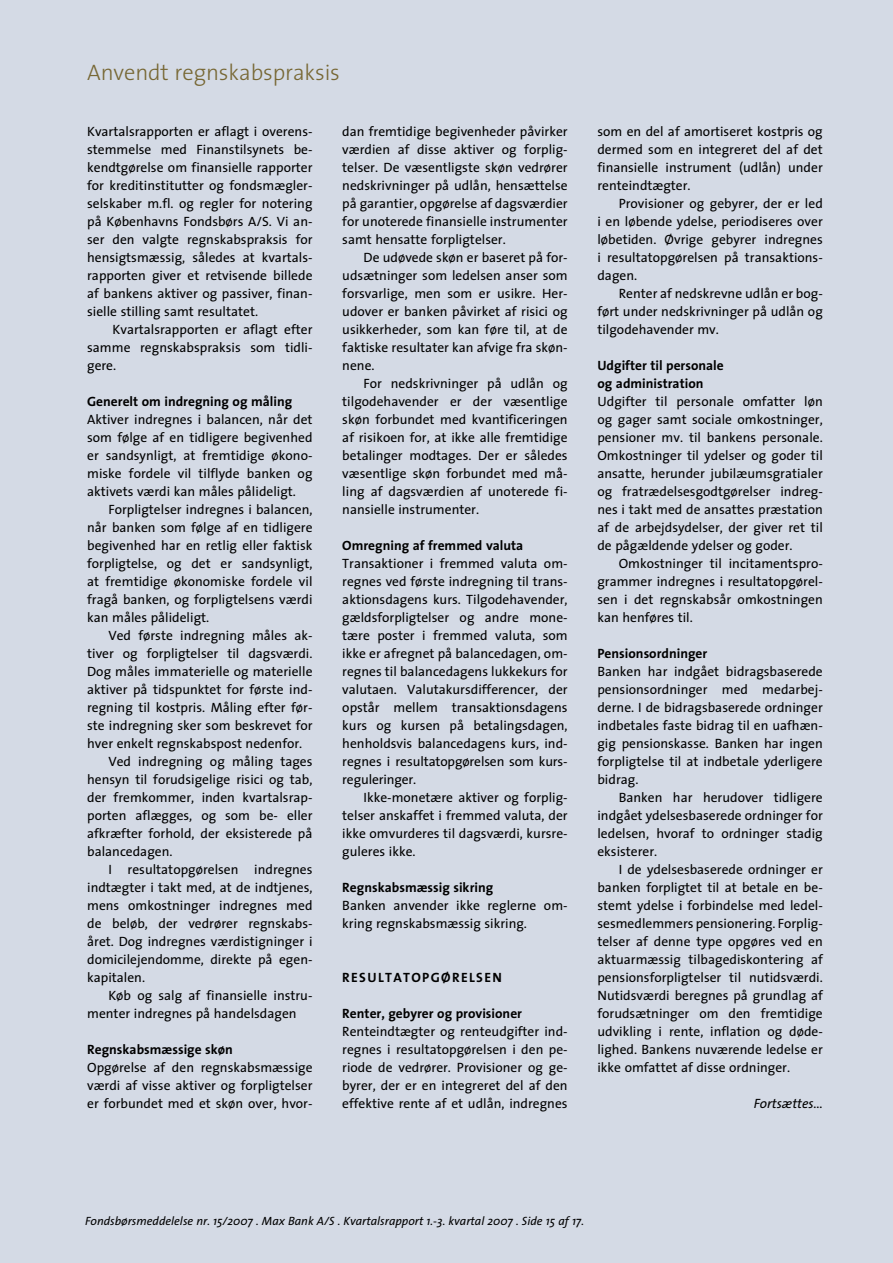
<style>
.page{position:relative;width:893px;height:1263px;background:#d4dae5}
.page>*{position:absolute;margin:0;border:0;box-sizing:border-box;transform-origin:0 0}
.t1{font:300 22.5px "The Sans 3";letter-spacing:-.005em;color:#776734}
.t2{font:13.5px/18px "The Sans 5";color:#000;text-align:justify}
.t3{font:700 13.5px/18px "The Sans 7";color:#000}
.t4{font:700 13.5px "The Sans 7";letter-spacing:.1em;color:#000}
.t5{font:italic 13.5px "The Sans 5 I";color:#000}
.t6{font:italic 12px "The Sans 5 I";color:#000}
</style>
<div class="page">
<h1 class="t1" style="left:87px;top:54px;width:254px">Anvendt regnskabspraksis</h1>
<p class="t2" style="left:87px;top:122px;width:227px">Kvartalsrapporten er aflagt i overens&shy;stemmelse med Finanstilsynets be&shy;kendtgørelse om finansielle rapporter for kreditinstitutter og fondsmægler&shy;selskaber m.fl. og regler for notering på Københavns Fondsbørs A/S. Vi an&shy;ser den valgte regnskabspraksis for hensigtsmæssig, således at kvartals&shy;rapporten giver et retvisende billede af bankens aktiver og passiver, finan&shy;sielle stilling samt resultatet.</p>
<p class="t2" style="left:87px;top:320px;width:227px;text-indent:25px">Kvartalsrapporten er aflagt efter samme regnskabspraksis som tidli&shy;gere.</p>
<p class="t3" style="left:87px;top:392px;width:207px">Generelt om indregning og måling</p>
<p class="t2" style="left:87px;top:410px;width:227px">Aktiver indregnes i balancen, når det som følge af en tidligere begivenhed er sandsynligt, at fremtidige økono&shy;miske fordele vil tilflyde banken og aktivets værdi kan måles pålideligt.</p>
<p class="t2" style="left:87px;top:500px;width:227px;text-indent:21px">Forpligtelser indregnes i balancen, når banken som følge af en tidligere begivenhed har en retlig eller faktisk forpligtelse, og det er sandsynligt, at fremtidige økonomiske fordele vil fragå banken, og forpligtelsens værdi kan måles pålideligt.</p>
<p class="t2" style="left:108px;top:626px;width:204px">Ved første indregning måles ak-</p>
<p class="t2" style="left:87px;top:644px;width:227px">tiver og forpligtelser til dagsværdi.</p>
<p class="t2" style="left:87px;top:662px;width:227px">Dog måles immaterielle og materielle</p>
<p class="t2" style="left:87px;top:680px;width:227px">aktiver på tidspunktet for første ind-</p>
<p class="t2" style="left:87px;top:698px;width:227px">regning til kostpris. Måling efter før-</p>
<p class="t2" style="left:87px;top:716px;width:227px">ste indregning sker som beskrevet for</p>
<p class="t2" style="left:87px;top:734px;width:217px">hver enkelt regnskabspost nedenfor.</p>
<p class="t2" style="left:108px;top:752px;width:206px">Ved indregning og måling tages</p>
<p class="t2" style="left:87px;top:770px;width:227px">hensyn til forudsigelige risici og tab,</p>
<p class="t2" style="left:87px;top:788px;width:227px">der fremkommer, inden kvartalsrap-</p>
<p class="t2" style="left:87px;top:806px;width:227px">porten aflægges, og som be- eller</p>
<p class="t2" style="left:87px;top:824px;width:227px">afkræfter forhold, der eksisterede på</p>
<p class="t2" style="left:87px;top:842px;width:87px">balance-dagen.</p>
<p class="t2" style="left:108px;top:860px;width:206px">I resultatopgørelsen indregnes</p>
<p class="t2" style="left:87px;top:878px;width:227px">indtægter i takt med, at de indtjenes,</p>
<p class="t2" style="left:87px;top:896px;width:227px">mens omkostninger indregnes med</p>
<p class="t2" style="left:87px;top:914px;width:227px">de beløb, der vedrører regnskabs-</p>
<p class="t2" style="left:87px;top:932px;width:227px">året. Dog indregnes værdistigninger i</p>
<p class="t2" style="left:87px;top:950px;width:227px">domicil-ejendomme, direkte på egen-</p>
<p class="t2" style="left:87px;top:968px;width:59px">kapitalen.</p>
<p class="t2" style="left:87px;top:986px;width:227px">Køb og salg af finansielle instru-</p>
<p class="t2" style="left:87px;top:1004px;width:211px">menter indregnes på handelsdagen</p>
<p class="t3" style="left:87px;top:1040px;width:147px">Regnskabsmæssige skøn</p>
<p class="t2" style="left:87px;top:1058px;width:227px">Opgørelse af den regnskabsmæssige værdi af visse aktiver og forpligtelser er forbundet med et skøn over, hvor-</p>
<p class="t2" style="left:342px;top:122px;width:227px">dan fremtidige begivenheder påvirker værdien af disse aktiver og forplig&shy;telser. De væsentligste skøn vedrører nedskrivninger på udlån, hensættelse på garantier, opgørelse af dagsværdier for unoterede finansielle instrumenter samt hensatte forpligtelser.</p>
<p class="t2" style="left:342px;top:248px;width:227px;text-indent:21px">De udøvede skøn er baseret på for&shy;udsætninger som ledelsen anser som forsvarlige, men som er usikre. Her&shy;udover er banken påvirket af risici og usikkerheder, som kan føre til, at de faktiske resultater kan afvige fra skøn&shy;nene.</p>
<p class="t2" style="left:342px;top:374px;width:227px;text-indent:21px">For nedskrivninger på udlån og tilgodehavender er der væsentlige skøn forbundet med kvantificeringen af risikoen for, at ikke alle fremtidige betalinger modtages. Der er således væ-sentlige skøn forbundet med må&shy;ling af dagsværdien af unoterede fi&shy;nansielle instrumenter.</p>
<p class="t3" style="left:342px;top:536px;width:183px">Omregning af fremmed valuta</p>
<p class="t2" style="left:342px;top:554px;width:227px">Transaktioner i fremmed valuta om&shy;regnes ved første indregning til trans&shy;aktionsdagens kurs. Tilgodehavender, gældsforpligtelser og andre mone&shy;tære poster i fremmed valuta, som ikke er afregnet på balancedagen, om&shy;regnes til balancedagens lukkekurs for valutaen. Valutakursdifferencer, der opstår mellem transaktionsdagens kurs og kursen på betalingsdagen, henholdsvis balancedagens kurs, ind&shy;regnes i re-sul-tatopgørelsen som kurs&shy;reguleringer.</p>
<p class="t2" style="left:342px;top:788px;width:227px;text-indent:21px">Ikke-monetære aktiver og forplig&shy;telser anskaffet i fremmed valuta, der ikke omvurderes til dagsværdi, kursre&shy;guleres ikke.</p>
<p class="t3" style="left:342px;top:878px;width:152px">Regnskabsmæssig sikring</p>
<p class="t2" style="left:342px;top:896px;width:227px">Banken anvender ikke reglerne om&shy;kring regnskabsmæssig sikring.</p>
<p class="t4" style="left:342px;top:966px;width:159px">Resultatopgørelsen</p>
<p class="t3" style="left:342px;top:1004px;width:181px">Renter, gebyrer og provisioner</p>
<p class="t2" style="left:342px;top:1022px;width:227px">Renteindtægter og renteudgifter ind&shy;regnes i resultatopgørelsen i den pe&shy;riode de vedrører. Provisioner og ge&shy;byrer, der er en integreret del af den effektive rente af et udlån, indregnes</p>
<p class="t2" style="left:597px;top:122px;width:227px">som en del af amortiseret kostpris og dermed som en integreret del af det finansielle instrument (udlån) under renteindtægter.</p>
<p class="t2" style="left:597px;top:194px;width:227px;text-indent:21px">Provisioner og gebyrer, der er led i en løbende ydelse, periodiseres over løbetiden. Øvrige gebyrer indregnes i resultatopgørelsen på transaktions&shy;dagen.</p>
<p class="t2" style="left:597px;top:284px;width:227px;text-indent:21px">Renter af nedskrevne udlån er bog&shy;ført under nedskrivninger på udlån og tilgodehavender mv.</p>
<p class="t3" style="left:597px;top:356px;width:128px">Udgifter til personale og administration</p>
<p class="t2" style="left:597px;top:392px;width:227px;text-align:left">Udgifter til personale omfatter løn og gager samt sociale omkostninger, pensioner mv. til bankens personale.<br>Omkostninger til ydelser og goder til ansatte, herunder jubilæumsgratialer og fratrædelsesgodtgørelser indreg&shy;nes i takt med de ansattes præstation af de arbejdsydelser, der giver ret til de pågældende ydelser og goder.<br>Omkostninger til incitamentspro&shy;grammer indregnes i resultatopgørel&shy;sen i det regnskabsår omkostningen kan henføres til.</p>
<p class="t3" style="left:597px;top:644px;width:111px">Pensionsordninger</p>
<p class="t2" style="left:597px;top:662px;width:227px">Banken har indgået bidragsbaserede pensionsordninger med medarbej&shy;derne. I de bidragsbaserede ordninger indbetales faste bidrag til en uafhæn&shy;gig pensionskasse. Banken har ingen forpligtelse til at indbetale yderligere bidrag.</p>
<p class="t2" style="left:597px;top:788px;width:227px;text-indent:21px">Banken har herudover tidligere indgået ydelsesbaserede ordninger for ledelsen, hvoraf to ordninger stadig eksisterer.</p>
<p class="t2" style="left:597px;top:860px;width:227px;text-indent:21px">I de ydelsesbaserede ordninger er banken forpligtet til at betale en be&shy;stemt ydelse i forbindelse med ledel&shy;sesmedlemmers pensionering. Forplig&shy;telser af denne type opgøres ved en aktuarmæssig tilbagediskontering af pensionsforpligtelser til nutidsværdi.<br>Nutidsværdi beregnes på grund- lag af forudsætninger om den fremtidige udvikling i rente, inflation og døde&shy;lighed. Bankens nuværende ledelse er ikke omfattet af disse ordninger.</p>
<p class="t5" style="left:754px;top:1092px;width:71px">Fortsættes...</p>
<p class="t6" style="left:85px;top:1211px;width:500px">Fondsbørsmeddelelse nr. 15/2007 . Max Bank A/S . Kvartalsrapport 1.-3. kvartal 2007 . Side 15 af 17.</p>
</div>
